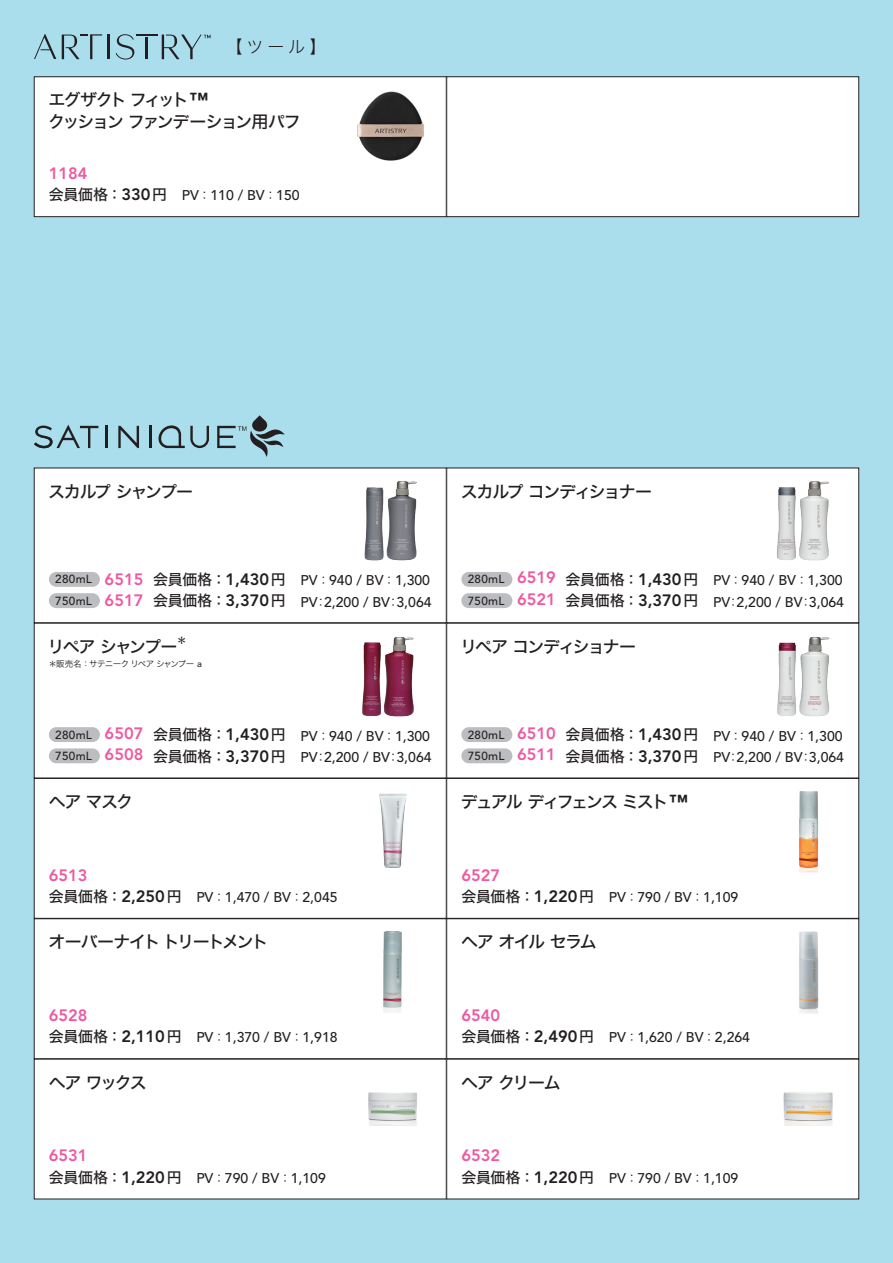
<style>
.page{position:relative;width:893px;height:1263px;background:#aadeec}
.page>*{position:absolute;margin:0;border:0;box-sizing:border-box;transform-origin:0 0}
.t1{font:16.95px/21.3px "Hira Kaku Std W5";letter-spacing:-.095em;color:#231f20}
.t2{font:16.95px "Hira Kaku Std W5";letter-spacing:-.12em;color:#231f20}
.t3{font:16.95px "Hira Kaku Std W2";color:#231f20}
.t4{font:800 16.35px "Avenir LT Std";color:#ef59a1}
.t5{font:14.85px "Hira Kaku Std W5";letter-spacing:-.015em;color:#231f20}
.t6{font:500 14.1px "Avenir LT Std";color:#231f20}
.t7{font:500 11.7px "Avenir LT Std";letter-spacing:.025em;color:#231f20}
.t8{font:9.9px "Hira Kaku Std W5";color:#231f20}
.t9{font:8.55px "Hira Kaku Std W3";letter-spacing:-.075em;color:#231f20}
.s1{font-family:"Avenir LT Std";font-weight:800;font-size:18.75px}
.s2{font-family:"Hira Kaku Std W3";font-weight:400;font-size:12.75px}
.s3{font-family:"Avenir LT Std";font-weight:800;font-size:16.35px}
.s4{font-family:"Avenir LT Std";font-weight:500;font-size:9.3px}
</style>
<div class="page">
<div style="left:34px;top:468px;width:412px;height:155px;background:#fff"></div>
<div style="left:34px;top:468px;width:412px;height:155px;border:1px solid #231f20"></div>
<div style="left:34px;top:1059px;width:412px;height:140px;background:#fff"></div>
<div style="left:34px;top:778px;width:412px;height:140px;background:#fff"></div>
<div style="left:34px;top:778px;width:412px;height:140px;border:1px solid #231f20"></div>
<div style="left:34px;top:623px;width:412px;height:155px;background:#fff"></div>
<div style="left:34px;top:919px;width:412px;height:140px;background:#fff"></div>
<div style="left:34px;top:918px;width:412px;height:141px;border:1px solid #231f20"></div>
<div style="left:447px;top:468px;width:412px;height:155px;background:#fff"></div>
<div style="left:446px;top:468px;width:413px;height:155px;border:1px solid #231f20"></div>
<div style="left:447px;top:1059px;width:412px;height:140px;background:#fff"></div>
<div style="left:447px;top:778px;width:412px;height:140px;background:#fff"></div>
<div style="left:446px;top:778px;width:413px;height:140px;border:1px solid #231f20"></div>
<div style="left:447px;top:623px;width:412px;height:155px;background:#fff"></div>
<div style="left:447px;top:919px;width:412px;height:140px;background:#fff"></div>
<div style="left:446px;top:918px;width:413px;height:141px;border:1px solid #231f20"></div>
<div style="left:34px;top:77px;width:412px;height:140px;background:#fff"></div>
<div style="left:34px;top:77px;width:412px;height:140px;border:1px solid #231f20"></div>
<div style="left:447px;top:77px;width:412px;height:140px;background:#fff"></div>
<div style="left:446px;top:77px;width:413px;height:140px;border:1px solid #231f20"></div>
<div style="left:49px;top:572px;width:51px;height:15px;background:#bcbdc0;border-radius:7px"></div>
<div style="left:49px;top:593px;width:51px;height:15px;background:#bcbdc0;border-radius:7px"></div>
<div style="left:49px;top:727px;width:51px;height:15px;background:#bcbdc0;border-radius:7px"></div>
<div style="left:49px;top:748px;width:51px;height:15px;background:#bcbdc0;border-radius:7px"></div>
<div style="left:461px;top:572px;width:51px;height:15px;background:#bcbdc0;border-radius:7px"></div>
<div style="left:461px;top:593px;width:51px;height:15px;background:#bcbdc0;border-radius:7px"></div>
<div style="left:461px;top:727px;width:51px;height:15px;background:#bcbdc0;border-radius:7px"></div>
<div style="left:461px;top:748px;width:51px;height:15px;background:#bcbdc0;border-radius:7px"></div>
<hr style="left:105px;top:426px;width:3px;height:22px;background:#231f20">
<hr style="left:149px;top:426px;width:2px;height:22px;background:#231f20">
<svg style="left:118px;top:426px;width:21px;height:22px"></svg>
<svg style="left:35px;top:425px;width:63px;height:23px"></svg>
<svg style="left:34px;top:437px;width:18px;height:11px"></svg>
<svg style="left:158px;top:425px;width:51px;height:23px"></svg>
<svg style="left:217px;top:415px;width:68px;height:42px"></svg>
<hr style="left:136px;top:34px;width:22px;height:2px;background:#231f20">
<svg style="left:116px;top:34px;width:18px;height:26px"></svg>
<svg style="left:34px;top:34px;width:22px;height:25px"></svg>
<hr style="left:108px;top:35px;width:2px;height:24px;background:#231f20">
<svg style="left:62px;top:34px;width:40px;height:25px"></svg>
<hr style="left:146px;top:37px;width:2px;height:22px;background:#231f20">
<svg style="left:162px;top:35px;width:49px;height:24px"></svg>
<img style="left:379px;top:793px;width:28px;height:74px">
<img style="left:800px;top:481px;width:29px;height:80px">
<img style="left:777px;top:487px;width:23px;height:73px">
<img style="left:388px;top:481px;width:29px;height:80px">
<img style="left:800px;top:636px;width:30px;height:81px">
<img style="left:777px;top:642px;width:23px;height:74px">
<img style="left:385px;top:637px;width:29px;height:80px">
<img style="left:362px;top:642px;width:23px;height:75px">
<img style="left:364px;top:487px;width:24px;height:74px">
<img style="left:368px;top:1092px;width:49px;height:33px">
<img style="left:383px;top:931px;width:19px;height:82px">
<img style="left:799px;top:931px;width:20px;height:83px">
<img style="left:783px;top:1092px;width:50px;height:33px">
<img style="left:799px;top:791px;width:19px;height:82px">
<img style="left:357px;top:91px;width:67px;height:70px">
<p class="t3" style="left:225px;top:34px;width:103px">【ツール【</p>
<p class="t1" style="left:48px;top:90px;width:254px">エグザクトフィット <span class="s1">TM<br></span>クッションファンデーション用パフ</p>
<p class="t4" style="left:49px;top:164px;width:40px">1184</p>
<p class="t6" style="left:182px;top:187px;width:119px">PV<span class="s2">：</span>110 / BV<span class="s2">：</span>150</p>
<p class="t5" style="left:49px;top:183px;width:120px">会員価格：<span class="s3">330</span>円</p>
<p class="t1" style="left:48px;top:481px;width:147px">スカルプシャンプー</p>
<p class="t1" style="left:461px;top:481px;width:193px">スカルプコンディショナー</p>
<p class="t7" style="left:55px;top:573px;width:38px">280mL</p>
<p class="t4" style="left:105px;top:570px;width:40px">6515</p>
<p class="t5" style="left:153px;top:568px;width:134px">会員価格：<span class="s3">1,430</span>円</p>
<p class="t6" style="left:301px;top:572px;width:131px">PV<span class="s2">：</span>940 / BV<span class="s2">：</span>1,300</p>
<p class="t7" style="left:468px;top:573px;width:38px">280mL</p>
<p class="t4" style="left:517px;top:568px;width:40px">6519</p>
<p class="t5" style="left:566px;top:568px;width:134px">会員価格：<span class="s3">1,430</span>円</p>
<p class="t6" style="left:713px;top:572px;width:131px">PV<span class="s2">：</span>940 / BV<span class="s2">：</span>1,300</p>
<p class="t7" style="left:55px;top:594px;width:38px">750mL</p>
<p class="t4" style="left:105px;top:591px;width:40px">6517</p>
<p class="t5" style="left:153px;top:589px;width:134px">会員価格：<span class="s3">3,370</span>円</p>
<p class="t6" style="left:314px;top:593px;width:77px"><span class="s2">：</span>2,200 / BV</p>
<p class="t6" style="left:387px;top:593px;width:46px"><span class="s2">：</span>3,064</p>
<p class="t6" style="left:301px;top:593px;width:19px">PV</p>
<p class="t7" style="left:468px;top:594px;width:38px">750mL</p>
<p class="t4" style="left:517px;top:589px;width:40px">6521</p>
<p class="t5" style="left:566px;top:589px;width:134px">会員価格：<span class="s3">3,370</span>円</p>
<p class="t6" style="left:727px;top:593px;width:77px"><span class="s2">：</span>2,200 / BV</p>
<p class="t6" style="left:799px;top:593px;width:46px"><span class="s2">：</span>3,064</p>
<p class="t6" style="left:713px;top:593px;width:19px">PV</p>
<p class="t8" style="left:177px;top:633px;width:11px">*</p>
<p class="t1" style="left:48px;top:636px;width:131px">リペアシャンプー</p>
<p class="t9" style="left:48px;top:657px;width:155px">＊販売名：サテニークリペアシャンプー <span class="s4">a</span></p>
<p class="t1" style="left:460px;top:636px;width:178px">リペアコンディショナー</p>
<p class="t7" style="left:55px;top:728px;width:38px">280mL</p>
<p class="t4" style="left:105px;top:723px;width:40px">6507</p>
<p class="t5" style="left:153px;top:723px;width:134px">会員価格：<span class="s3">1,430</span>円</p>
<p class="t6" style="left:301px;top:727px;width:131px">PV<span class="s2">：</span>940 / BV<span class="s2">：</span>1,300</p>
<p class="t7" style="left:468px;top:728px;width:38px">280mL</p>
<p class="t4" style="left:517px;top:723px;width:40px">6510</p>
<p class="t5" style="left:566px;top:723px;width:134px">会員価格：<span class="s3">1,430</span>円</p>
<p class="t6" style="left:713px;top:727px;width:131px">PV<span class="s2">：</span>940 / BV<span class="s2">：</span>1,300</p>
<p class="t7" style="left:55px;top:749px;width:38px">750mL</p>
<p class="t4" style="left:105px;top:744px;width:40px">6508</p>
<p class="t5" style="left:153px;top:745px;width:134px">会員価格：<span class="s3">3,370</span>円</p>
<p class="t6" style="left:314px;top:749px;width:77px"><span class="s2">：</span>2,200 / BV</p>
<p class="t6" style="left:387px;top:749px;width:46px"><span class="s2">：</span>3,064</p>
<p class="t6" style="left:301px;top:749px;width:19px">PV</p>
<p class="t7" style="left:468px;top:749px;width:38px">750mL</p>
<p class="t4" style="left:517px;top:744px;width:40px">6511</p>
<p class="t5" style="left:566px;top:745px;width:134px">会員価格：<span class="s3">3,370</span>円</p>
<p class="t6" style="left:727px;top:749px;width:77px"><span class="s2">：</span>2,200 / BV</p>
<p class="t6" style="left:799px;top:749px;width:46px"><span class="s2">：</span>3,064</p>
<p class="t6" style="left:713px;top:749px;width:19px">PV</p>
<p class="t1" style="left:49px;top:791px;width:86px">ヘアマスク</p>
<p class="t2" style="left:461px;top:789px;width:228px">デュアルディフェンスミスト <span class="s1">TM</span></p>
<p class="t4" style="left:49px;top:865px;width:40px">6513</p>
<p class="t4" style="left:461px;top:865px;width:40px">6527</p>
<p class="t5" style="left:49px;top:885px;width:134px">会員価格：<span class="s3">2,250</span>円</p>
<p class="t6" style="left:196px;top:889px;width:143px">PV<span class="s2">：</span>1,470 / BV<span class="s2">：</span>2,045</p>
<p class="t5" style="left:461px;top:885px;width:134px">会員価格：<span class="s3">1,220</span>円</p>
<p class="t6" style="left:609px;top:889px;width:131px">PV<span class="s2">：</span>790 / BV<span class="s2">：</span>1,109</p>
<p class="t1" style="left:49px;top:931px;width:221px">オーバーナイトトリートメント</p>
<p class="t1" style="left:461px;top:931px;width:137px">ヘアオイルセラム</p>
<p class="t4" style="left:49px;top:1005px;width:40px">6528</p>
<p class="t4" style="left:461px;top:1005px;width:40px">6540</p>
<p class="t5" style="left:49px;top:1025px;width:134px">会員価格：<span class="s3">2,110</span>円</p>
<p class="t6" style="left:196px;top:1029px;width:143px">PV<span class="s2">：</span>1,370 / BV<span class="s2">：</span>1,918</p>
<p class="t5" style="left:461px;top:1025px;width:134px">会員価格：<span class="s3">2,490</span>円</p>
<p class="t6" style="left:609px;top:1029px;width:143px">PV<span class="s2">：</span>1,620 / BV<span class="s2">：</span>2,264</p>
<p class="t1" style="left:49px;top:1072px;width:100px">ヘアワックス</p>
<p class="t1" style="left:461px;top:1072px;width:101px">ヘアクリーム</p>
<p class="t4" style="left:49px;top:1146px;width:40px">6531</p>
<p class="t4" style="left:461px;top:1146px;width:40px">6532</p>
<p class="t5" style="left:49px;top:1165px;width:134px">会員価格：<span class="s3">1,220</span>円</p>
<p class="t6" style="left:196px;top:1170px;width:131px">PV<span class="s2">：</span>790 / BV<span class="s2">：</span>1,109</p>
<p class="t5" style="left:461px;top:1165px;width:134px">会員価格：<span class="s3">1,220</span>円</p>
<p class="t6" style="left:609px;top:1170px;width:131px">PV<span class="s2">：</span>790 / BV<span class="s2">：</span>1,109</p>
</div>
